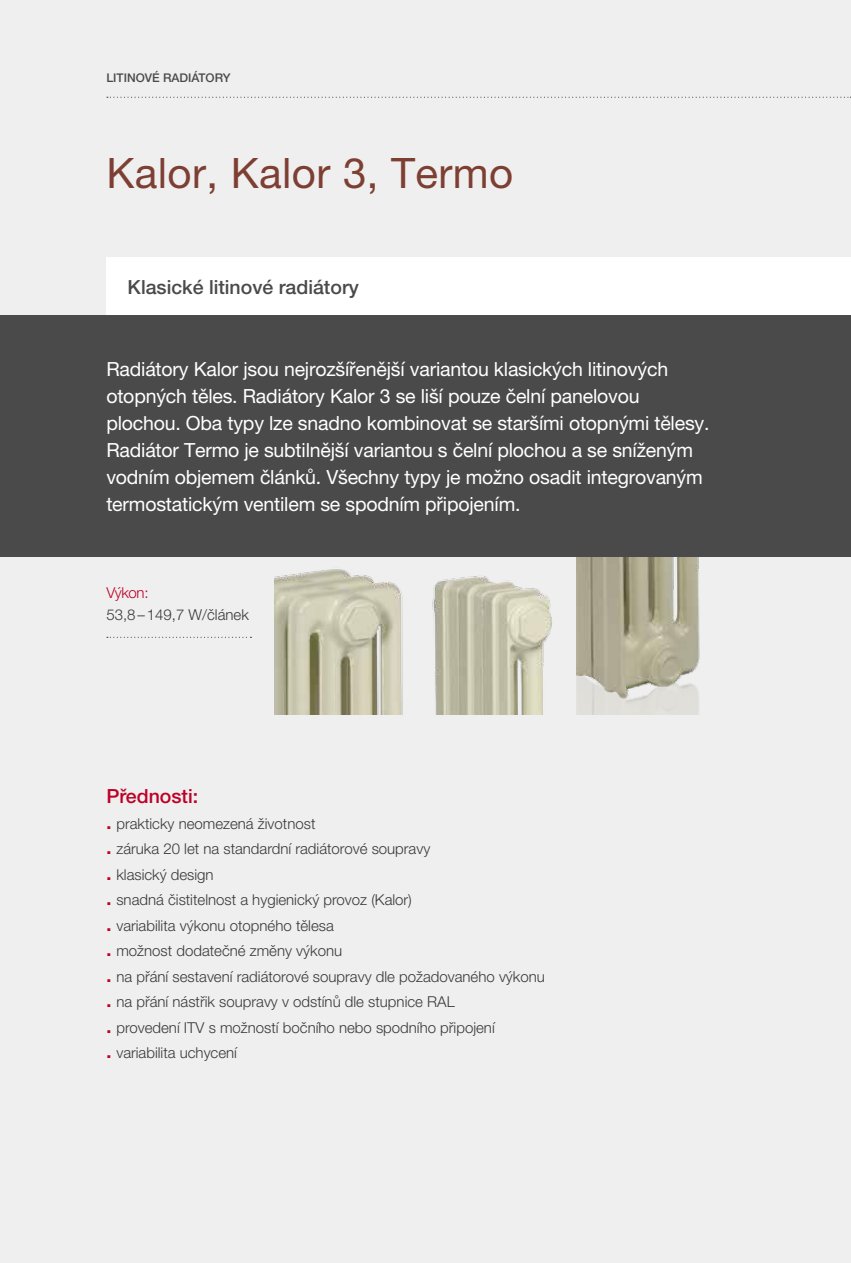
<style>
.page{position:relative;width:851px;height:1263px;background:#fff}
.page>*{position:absolute;margin:0;border:0;box-sizing:border-box;transform-origin:0 0}
.t1{font:42px "Helvetica Neue LT Pro";color:#7e3f33}
.t2{font:19.5px/27px "Helvetica Neue LT Pro";letter-spacing:-.01em;color:#fff}
.t3{font:500 19.5px "Helvetica Neue LT Pro";color:#4a4a4a}
.t4{font:500 19.5px "Helvetica Neue LT Pro";color:#be0027}
.t5{font:300 15px/25.5px "Helvetica Neue LT Pro";color:#393939}
.t6{font:300 15px "Helvetica Neue LT Pro";color:#be0027}
.t7{font:500 12px "Helvetica Neue LT Pro";color:#4a4a4a}
.s1{font-weight:700;font-size:18px;color:#be0027}
</style>
<div class="page">
<div style="left:0;top:0;width:850px;height:1263px;background:#efefef"></div>
<div style="left:106px;top:258px;width:744px;height:58px;background:#fff"></div>
<svg style="left:107px;top:637px;width:144px;height:1px"></svg>
<svg style="left:107px;top:97px;width:744px;height:1px"></svg>
<img style="left:576px;top:557px;width:124px;height:158px">
<img style="left:432px;top:576px;width:120px;height:139px">
<img style="left:274px;top:569px;width:129px;height:146px">
<div style="left:0;top:316px;width:850px;height:241px;background:#4a4a4a"></div>
<p class="t7" style="left:106px;top:70px;width:126px">LITINOVÉ RADIÁTORY</p>
<h1 class="t1" style="left:106px;top:148px;width:408px">Kalor, Kalor 3, Termo</h1>
<h2 class="t3" style="left:128px;top:275px;width:233px">Klasické litinové radiátory</h2>
<p class="t2" style="left:106px;top:355px;width:604px">Radiátory Kalor jsou nejrozšířenější variantou klasických litinových otopných těles. Radiátory Kalor 3 se liší pouze čelní panelovou plochou. Oba typy lze snadno kombinovat se staršími otopnými tělesy.<br>Radiátor Termo je subtilnější variantou s čelní plochou a se sníženým vodním objemem článků. Všechny typy je možno osadit integrovaným termostatickým ventilem se spodním připojením.</p>
<p class="t6" style="left:106px;top:583px;width:44px">Výkon:</p>
<p class="t5" style="left:106px;top:602px;width:144px">53,8–149,7 W/článek</p>
<h2 class="t4" style="left:106px;top:785px;width:93px">Přednosti:</h2>
<p class="t5" style="left:106px;top:810px;width:440px"><span class="s1">.</span> prakticky neomezená životnost<br><span class="s1">.</span> záruka 20 let na standardní radiátorové soupravy<br><span class="s1">.</span> klasický design<br><span class="s1">.</span> snadná čistitelnost a hygienický provoz (Kalor)<br><span class="s1">.</span> variabilita výkonu otopného tělesa<br><span class="s1">.</span> možnost dodatečné změny výkonu<br><span class="s1">.</span> na přání sestavení radiátorové soupravy dle požadovaného výkonu <span class="s1">.</span> na přání nástřik soupravy v odstínů dle stupnice RAL<br><span class="s1">.</span> provedení ITV s možností bočního nebo spodního připojení<br><span class="s1">.</span> variabilita uchycení</p>
</div>
